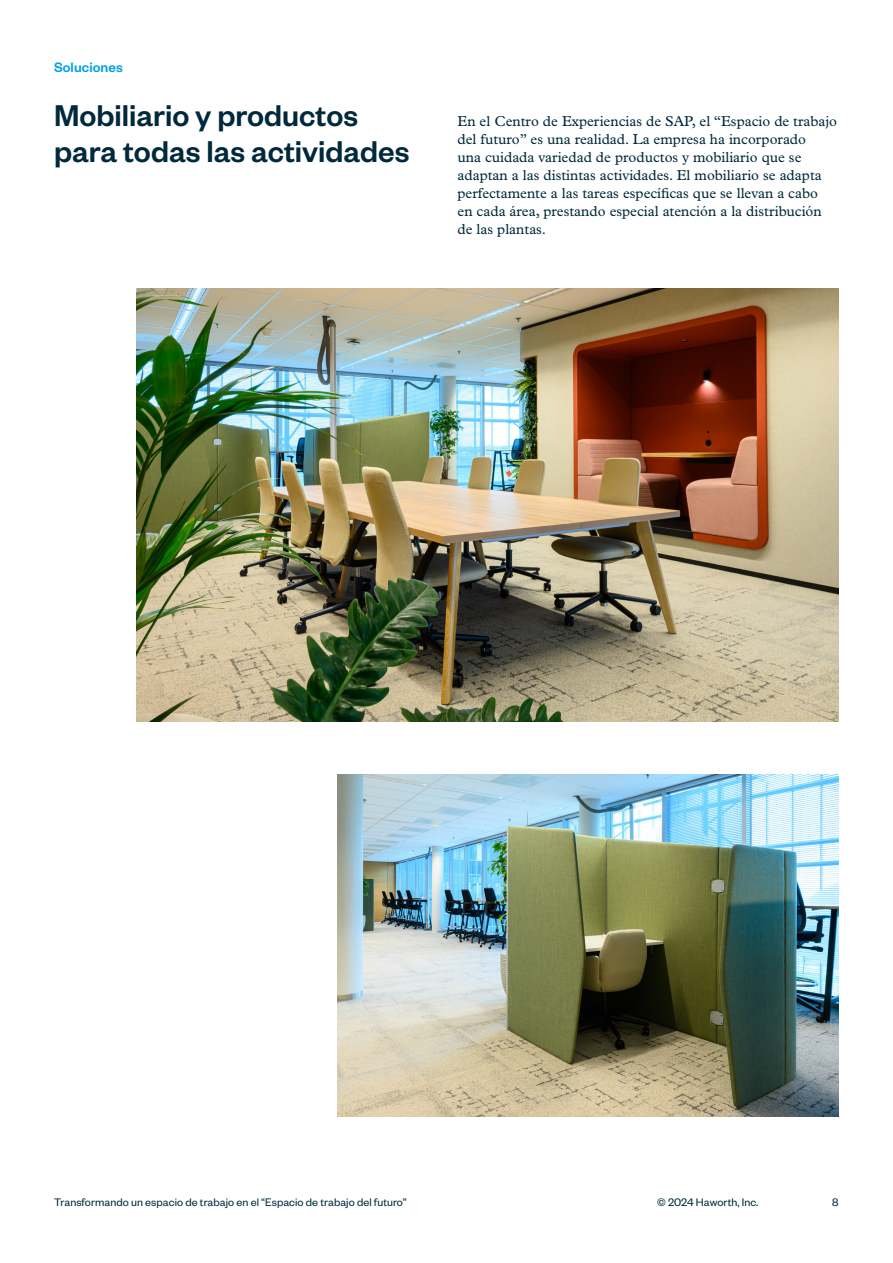
<style>
.page{position:relative;width:893px;height:1263px;background:#fff}
.page>*{position:absolute;margin:0;border:0;box-sizing:border-box;transform-origin:0 0}
.t1{font:500 33px/36px "Founders Grotesk";color:#00293b}
.t2{font:500 15px "Founders Grotesk";letter-spacing:.005em;color:#00a1e2}
.t3{font:14.4px/18px "Plantin MT Pro";color:#00293b}
.t4{font:12px "Founders Grotesk";letter-spacing:.005em;color:#00293b}
</style>
<div class="page">
<img style="left:337px;top:774px;width:502px;height:342px">
<img style="left:136px;top:288px;width:703px;height:433px">
<p class="t2" style="left:54px;top:58px;width:70px">Soluciones</p>
<h1 class="t1" style="left:54px;top:96px;width:357px">Mobiliario y productos para todas las actividades</h1>
<p class="t3" style="left:458px;top:112px;width:381px">En el Centro de Experiencias de SAP, el “Espacio de trabajo del futuro” es una realidad. La empresa ha incorporado<br>una cuidada variedad de productos y mobiliario que se adaptan a las distintas actividades. El mobiliario se adapta perfectamente a las tareas específicas que se llevan a cabo<br>en cada área, prestando especial atención a la distribución de las plantas.</p>
<p class="t4" style="left:54px;top:1195px;width:354px">Transformando un espacio de trabajo en el “Espacio de trabajo del futuro”</p>
<p class="t4" style="left:657px;top:1195px;width:103px">© 2024 Haworth, Inc.</p>
<p class="t4" style="left:832px;top:1195px;width:8px">8</p>
</div>
